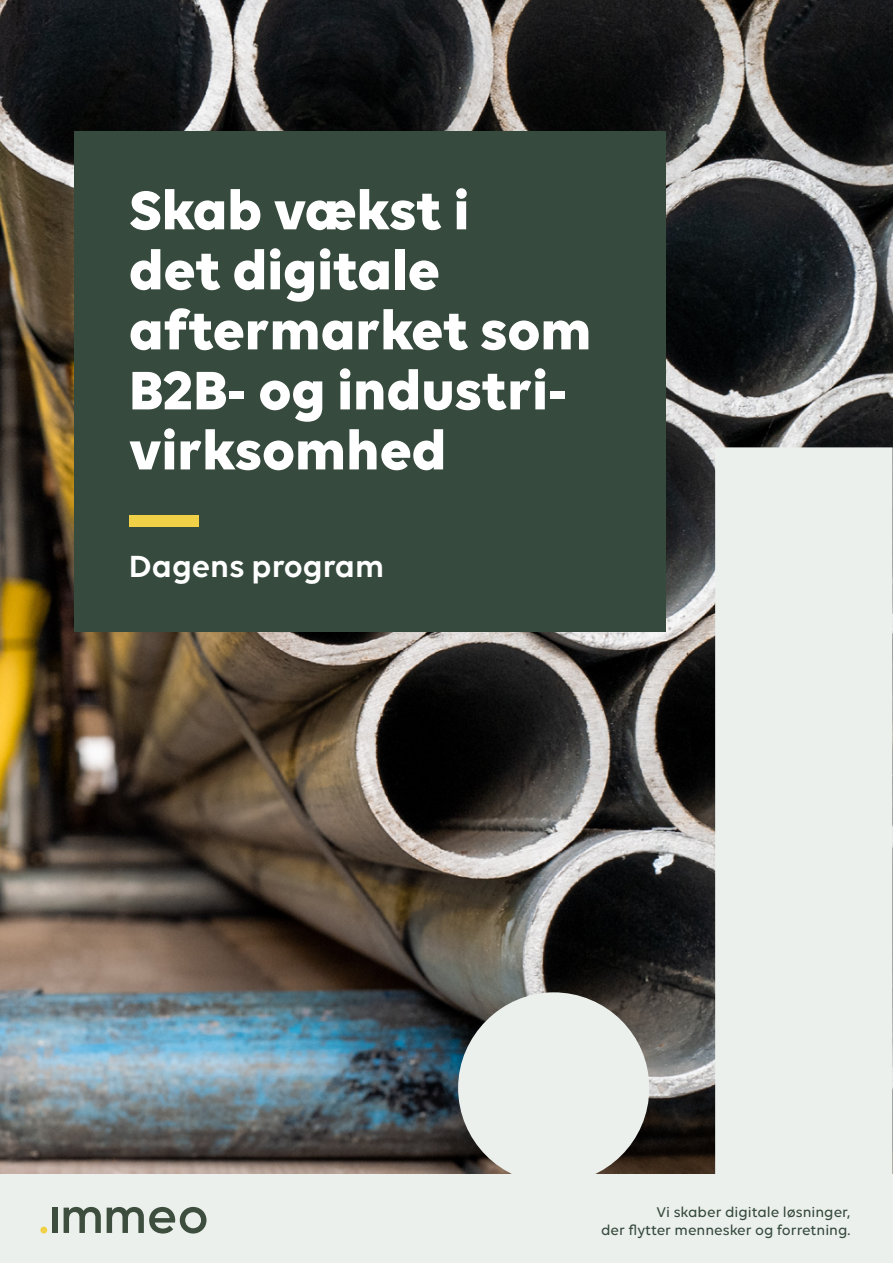
<style>
.page{position:relative;width:893px;height:1263px;background:#ecf0ec}
.page>*{position:absolute;margin:0;border:0;box-sizing:border-box;transform-origin:0 0}
.t1{font:700 58.5px/60px "Volte";color:#fff}
.t2{font:600 33px "Volte";color:#fff}
.t3{font:500 15.15px/18.1px "Volte";color:#364a3e;text-align:right}
</style>
<div class="page">
<div style="left:40px;top:1226px;width:7px;height:7px;background:#efd047;border-radius:50%"></div>
<div style="left:52px;top:1207px;width:6px;height:26px;background:#3e4e3e"></div>
<svg style="left:64px;top:1207px;width:37px;height:26px"></svg>
<svg style="left:107px;top:1207px;width:99px;height:26px"></svg>
<img style="left:0;top:0;width:893px;height:1174px">
<div style="left:458px;top:992px;width:191px;height:191px;background:#ecf0ec;border-radius:50%"></div>
<div style="left:728px;top:460px;width:152px;height:707px;background:#ecf0ec"></div>
<div style="left:74px;top:131px;width:592px;height:500px;background:#364a3e"></div>
<div style="left:129px;top:515px;width:70px;height:11px;background:#efd047"></div>
<p class="t1" style="left:129px;top:178px;width:464px">Skab vækst i<br>det digitale aftermarket som<br>B2B- og industri&shy;virksomhed</p>
<p class="t2" style="left:129px;top:547px;width:257px">Dagens program</p>
<p class="t3" style="left:601px;top:1202px;width:251px">Vi skaber digitale løsninger,<br>der flytter mennesker og forretning.</p>
</div>
